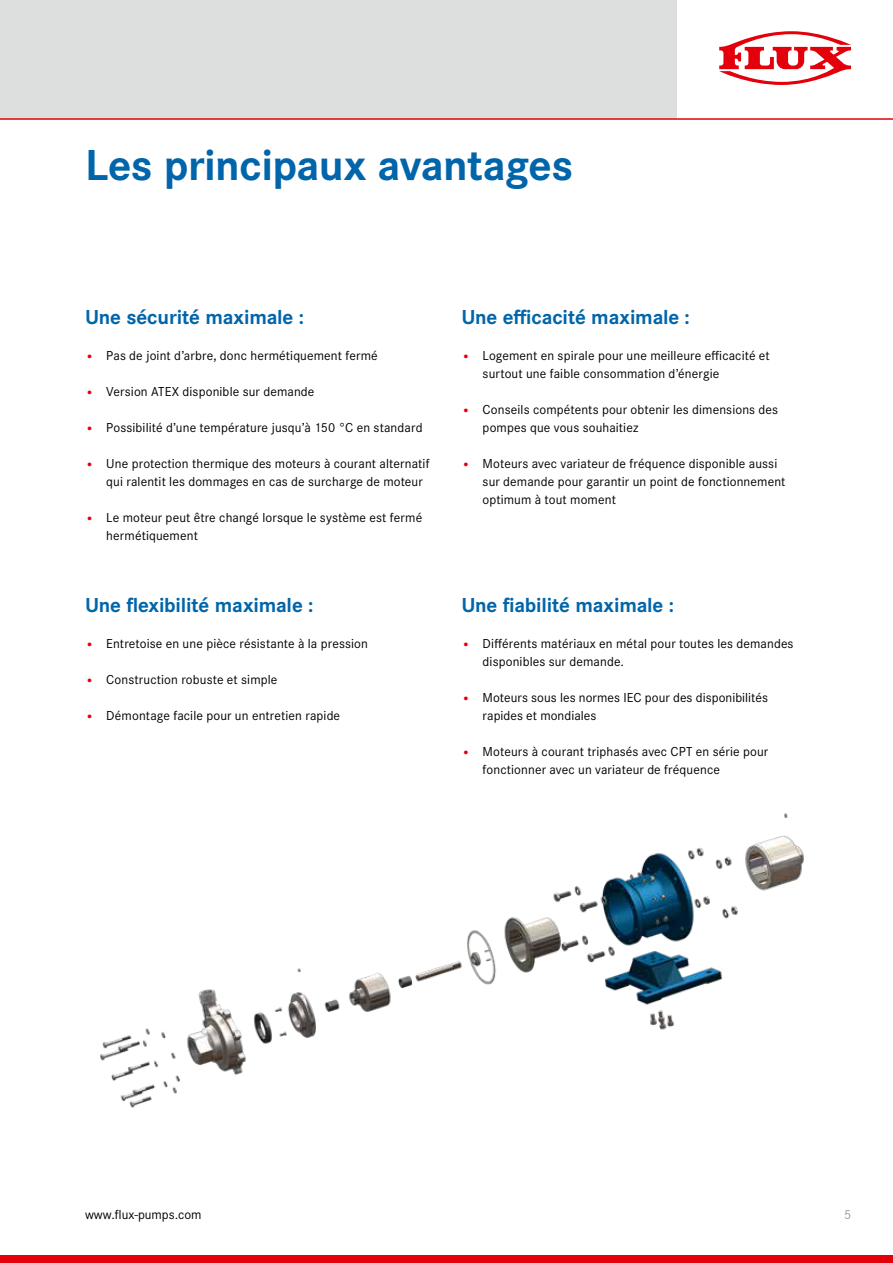
<style>
.page{position:relative;width:893px;height:1263px;background:#fff}
.page>*{position:absolute;margin:0;border:0;box-sizing:border-box;transform-origin:0 0}
.t1{font:700 45px "Corporate S";letter-spacing:-.01em;color:#0065aa}
.t2{font:700 21px "Corporate S";letter-spacing:-.005em;color:#0065aa}
.t3{font:13.5px/18px "Corporate S";letter-spacing:.01em;color:#000}
.t4{font:13.5px "Corporate S";color:#9c9c9d}
.s1{color:#e3000b}
</style>
<div class="page">
<div style="left:0;top:0;width:677px;height:119px;background:#dddede"></div>
<div style="left:0;top:1255px;width:893px;height:8px;background:#e3000b"></div>
<svg style="left:719px;top:31px;width:132px;height:54px"></svg>
<hr style="left:0;top:118px;width:893px;height:2px;background:#e3000b">
<img style="left:100px;top:813px;width:704px;height:295px">
<h1 class="t1" style="left:85px;top:139px;width:490px">Les principaux avantages</h1>
<h2 class="t2" style="left:85px;top:305px;width:220px">Une sécurité maximale :</h2>
<p class="t3" style="left:85px;top:347px;width:294px"><span class="s1">•</span> Pas de joint d’arbre, donc hermétiquement fermé</p>
<p class="t3" style="left:85px;top:383px;width:231px"><span class="s1">•</span> Version ATEX disponible sur demande</p>
<p class="t3" style="left:85px;top:419px;width:339px"><span class="s1">•</span> Possibilité d’une température jusqu’à 150 °C en standard</p>
<p class="t3" style="left:106px;top:455px;width:325px;text-indent:-21px"><span class="s1">•</span> Une protection thermique des moteurs à courant alternatif qui ralentit les dommages en cas de surcharge de moteur</p>
<p class="t3" style="left:106px;top:509px;width:317px;text-indent:-21px"><span class="s1">•</span> Le moteur peut être changé lorsque le système est fermé hermétiquement</p>
<h2 class="t2" style="left:85px;top:593px;width:230px">Une flexibilité maximale :</h2>
<p class="t3" style="left:85px;top:635px;width:284px"><span class="s1">•</span> Entretoise en une pièce résistante à la pression</p>
<p class="t3" style="left:85px;top:671px;width:194px"><span class="s1">•</span> Construction robuste et simple</p>
<p class="t3" style="left:85px;top:707px;width:257px"><span class="s1">•</span> Démontage facile pour un entretien rapide</p>
<h2 class="t2" style="left:461px;top:305px;width:230px">Une efficacité maximale :</h2>
<p class="t3" style="left:483px;top:347px;width:289px;text-indent:-21px"><span class="s1">•</span> Logement en spirale pour une meilleure efficacité et surtout une faible consommation d’énergie</p>
<p class="t3" style="left:483px;top:401px;width:297px;text-indent:-21px"><span class="s1">•</span> Conseils compétents pour obtenir les dimensions des pompes que vous souhaitiez</p>
<p class="t3" style="left:483px;top:455px;width:304px;text-indent:-21px"><span class="s1">•</span> Moteurs avec variateur de fréquence disponible aussi sur demande pour garantir un point de fonctionnement optimum à tout moment</p>
<h2 class="t2" style="left:461px;top:593px;width:214px">Une fiabilité maximale :</h2>
<p class="t3" style="left:483px;top:635px;width:312px;text-indent:-21px"><span class="s1">•</span> Différents matériaux en métal pour toutes les demandes disponibles sur demande.</p>
<p class="t3" style="left:483px;top:689px;width:287px;text-indent:-21px"><span class="s1">•</span> Moteurs sous les normes IEC pour des disponibilités rapides et mondiales</p>
<p class="t3" style="left:483px;top:743px;width:287px;text-indent:-21px"><span class="s1">•</span> Moteurs à courant triphasés avec CPT en série pour fonctionner avec un variateur de fréquence</p>
<p class="t3" style="left:85px;top:1205px;width:118px">www.flux-pumps.com</p>
<p class="t4" style="left:844px;top:1206px;width:9px">5</p>
</div>
